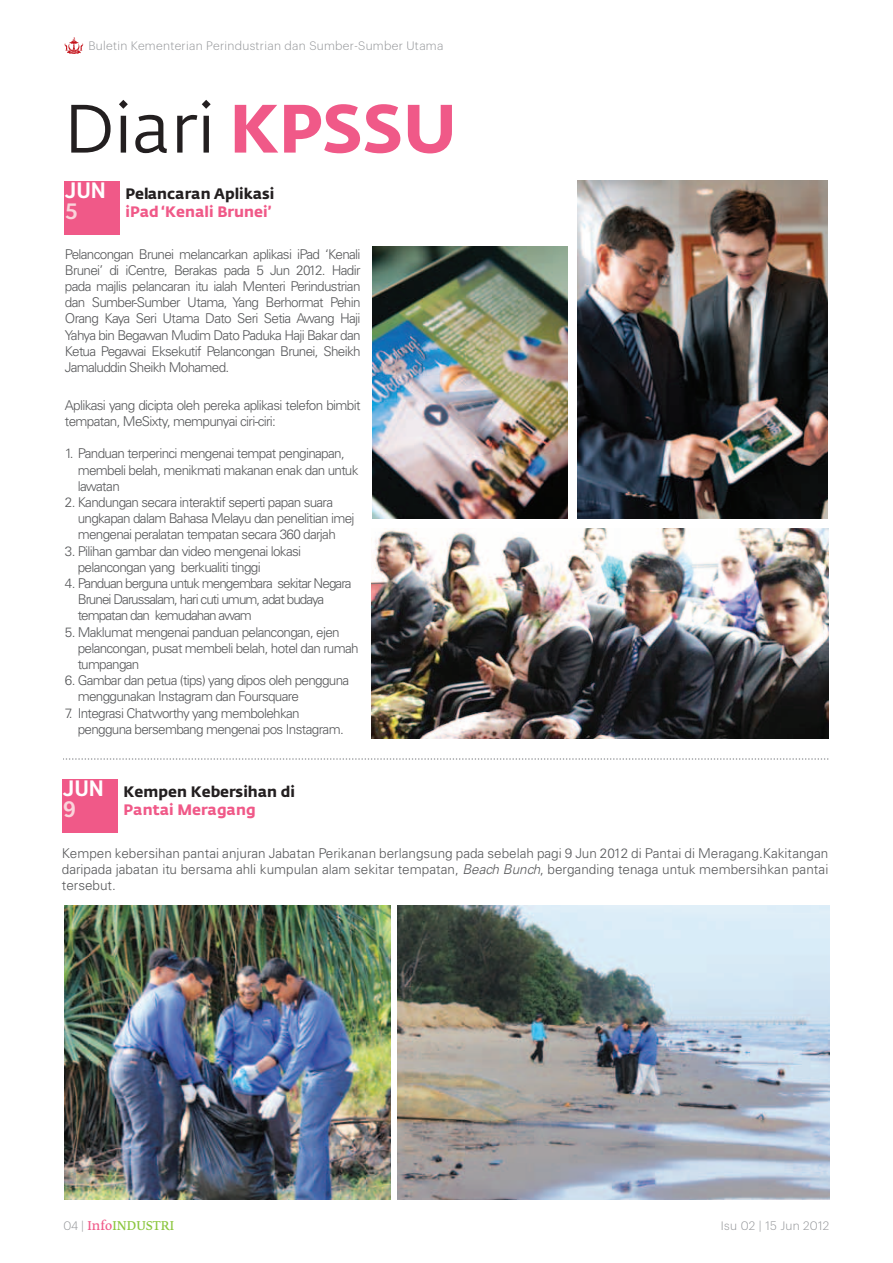
<style>
.page{position:relative;width:893px;height:1263px;background:#fff}
.page>*{position:absolute;margin:0;border:0;box-sizing:border-box;transform-origin:0 0}
.t1{font:67.5px "Fedra Sans Pro";color:#231f20}
.t2{font:700 21px "British Council Sans Rom";color:#fff}
.t3{font:700 21px "British Council Sans Rom";color:#fad4db}
.t4{font:700 15px "Fedra Sans Pro";color:#231f20}
.t5{font:700 15px "Fedra Sans Pro";color:#f05988}
.t6{font:300 13.5px/16.2px "Univers LT Std";letter-spacing:-.05em;color:#57585a}
.t7{font:300 13.5px/16.2px "Univers LT Std";letter-spacing:-.07em;color:#57585a}
.t8{font:300 12px "Graphik";letter-spacing:.025em;color:#939598}
.t9{font:12px "Fedra Serif B Pro";color:#8bc63e}
.s1{font-weight:700;color:#f05988}
.s2{font-style:italic}
.s3{font-family:"Graphik";font-weight:300;color:#939598}
.s4{color:#f05988}
</style>
<div class="page">
<svg style="left:65px;top:37px;width:18px;height:17px"></svg>
<img style="left:372px;top:529px;width:456px;height:210px">
<img style="left:373px;top:247px;width:195px;height:272px">
<img style="left:577px;top:181px;width:251px;height:338px">
<div style="left:65px;top:181px;width:55px;height:53px;background:#f05988"></div>
<div style="left:63px;top:779px;width:55px;height:54px;background:#f05988"></div>
<svg style="left:65px;top:758px;width:764px;height:2px"></svg>
<img style="left:398px;top:906px;width:431px;height:293px">
<img style="left:65px;top:906px;width:326px;height:293px">
<p class="t8" style="left:88px;top:37px;width:357px">Buletin Kementerian Perindustrian dan Sumber-Sumber Utama</p>
<h1 class="t1" style="left:64px;top:87px;width:395px">Diari <span class="s1">KPSSU</span></h1>
<h2 class="t2" style="left:65px;top:177px;width:43px">JUN</h2>
<h2 class="t3" style="left:65px;top:198px;width:15px">5</h2>
<p class="t4" style="left:126px;top:184px;width:150px">Pelancaran Aplikasi</p>
<p class="t5" style="left:126px;top:202px;width:148px">iPad ‘Kenali Brunei’</p>
<p class="t6" style="left:65px;top:246px;width:297px;text-align:justify">Pelancongan Brunei melancarkan aplikasi iPad ‘Kenali Brunei’ di iCentre, Berakas pada 5 Jun 2012. Hadir pada majlis pelancaran itu ialah Menteri Perindustrian dan Sumber-Sumber Utama, Yang Berhormat Pehin Orang Kaya Seri Utama Dato Seri Setia Awang Haji Yahya bin Begawan Mudim Dato Paduka Haji Bakar dan Ketua Pegawai Eksekutif Pelancongan Brunei, Sheikh Jamaluddin Sheikh Mohamed.</p>
<p class="t6" style="left:65px;top:397px;width:297px">Aplikasi yang dicipta oleh pereka aplikasi telefon bimbit tempatan, MeSixty, mempunyai ciri-ciri:</p>
<p class="t6" style="left:78px;top:445px;width:282px;text-indent:-13px">1. Panduan terperinci mengenai tempat penginapan, membeli belah, menikmati makanan enak dan untuk lawatan</p>
<p class="t6" style="left:78px;top:494px;width:278px;text-indent:-13px">2. Kandungan secara interaktif seperti papan suara ungkapan dalam Bahasa Melayu dan penelitian imej mengenai peralatan tempatan secara 360 darjah</p>
<p class="t6" style="left:78px;top:543px;width:225px;text-indent:-13px">3. Pilihan gambar dan video mengenai lokasi pelancongan yang berkualiti tinggi</p>
<p class="t7" style="left:78px;top:575px;width:275px;text-indent:-13px">4. Panduan berguna untuk mengembara sekitar Negara<br>Brunei Darussalam, hari cuti umum, adat budaya tempatan dan kemudahan awam</p>
<p class="t6" style="left:78px;top:624px;width:282px;text-indent:-13px">5. Maklumat mengenai panduan pelancongan, ejen pelancongan, pusat membeli belah, hotel dan rumah tumpangan</p>
<p class="t6" style="left:78px;top:672px;width:273px;text-indent:-13px">6. Gambar dan petua (tips) yang dipos oleh pengguna menggunakan Instagram dan Foursquare</p>
<p class="t6" style="left:78px;top:705px;width:268px;text-indent:-13px">7. Integrasi Chatworthy yang membolehkan pengguna bersembang mengenai pos Instagram.</p>
<h2 class="t2" style="left:63px;top:775px;width:43px">JUN</h2>
<h2 class="t3" style="left:63px;top:796px;width:15px">9</h2>
<p class="t6" style="left:62px;top:845px;width:768px;text-align:justify">Kempen kebersihan pantai anjuran Jabatan Perikanan berlangsung pada sebelah pagi 9 Jun 2012 di Pantai di Meragang.Kakitangan daripada jabatan itu bersama ahli kumpulan alam sekitar tempatan, <span class="s2">Beach Bunch</span>, berganding tenaga untuk membersihkan pantai tersebut.</p>
<p class="t4" style="left:124px;top:782px;width:173px">Kempen Kebersihan di</p>
<p class="t5" style="left:124px;top:800px;width:133px">Pantai Meragang</p>
<p class="t9" style="left:63px;top:1218px;width:112px"><span class="s3">04 |</span> <span class="s4">Info</span>INDUSTRI</p>
<p class="t8" style="left:721px;top:1217px;width:110px">Isu 02 | 15 Jun 2012</p>
</div>
